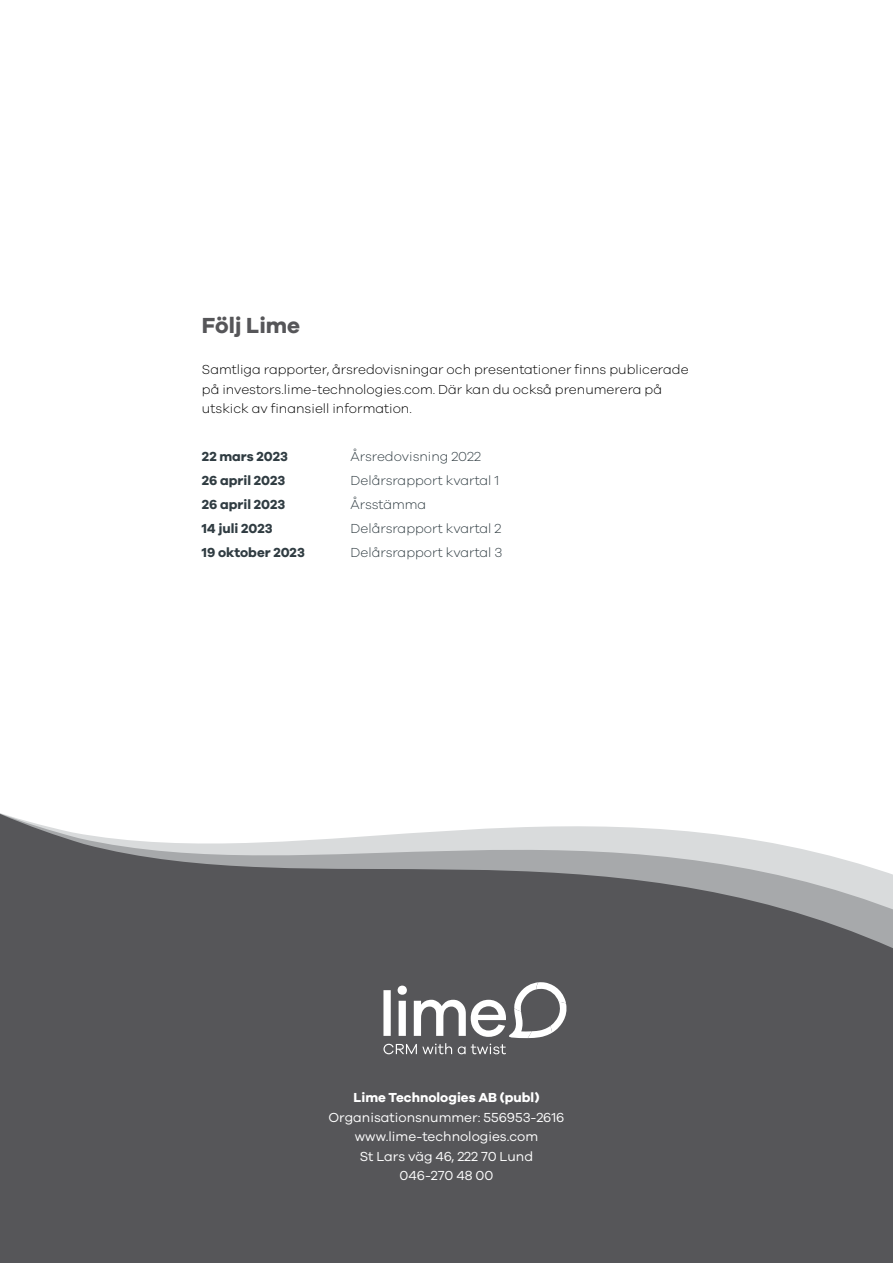
<style>
.page{position:relative;width:893px;height:1263px;background:#fff}
.page>*{position:absolute;margin:0;border:0;box-sizing:border-box;transform-origin:0 0}
.t1{font:700 22.5px "Galano Grotesque";color:#565659}
.t2{font:300 13.5px/19.5px "Galano Grotesque";color:#000}
.t3{font:300 13.5px "Galano Grotesque";color:#303c42}
.t4{font:13.5px/19.5px "Galano Grotesque";color:#fff;text-align:center}
.t5{font:700 13.5px "Galano Grotesque";color:#303c42}
.t6{font:700 13.5px "Galano Grotesque";color:#fff}
</style>
<div class="page">
<svg style="left:0;top:814px;width:893px;height:449px;fill:#565659"></svg>
<svg style="left:383px;top:982px;width:186px;height:72px"></svg>
<h1 class="t1" style="left:202px;top:311px;width:100px">Följ Lime</h1>
<p class="t2" style="left:202px;top:359px;width:488px">Samtliga rapporter, årsredovisningar och presentationer finns publicerade på investors.lime-technologies.com. Där kan du också prenumerera på utskick av finansiell information.</p>
<p class="t5" style="left:202px;top:448px;width:87px">22 mars 2023</p>
<p class="t3" style="left:350px;top:448px;width:132px">Årsredovisning 2022</p>
<p class="t5" style="left:202px;top:472px;width:85px">26 april 2023</p>
<p class="t3" style="left:350px;top:472px;width:150px">Delårsrapport kvartal 1</p>
<p class="t5" style="left:202px;top:496px;width:85px">26 april 2023</p>
<p class="t3" style="left:350px;top:496px;width:77px">Årsstämma</p>
<p class="t5" style="left:202px;top:520px;width:72px">14 juli 2023</p>
<p class="t3" style="left:350px;top:520px;width:152px">Delårsrapport kvartal 2</p>
<p class="t5" style="left:202px;top:544px;width:104px">19 oktober 2023</p>
<p class="t3" style="left:350px;top:544px;width:153px">Delårsrapport kvartal 3</p>
<p class="t6" style="left:353px;top:1089px;width:187px">Lime Technologies AB (publ)</p>
<p class="t4" style="left:328px;top:1107px;width:238px">Organisationsnummer: 556953-2616 www.lime-technologies.com<br>St Lars väg 46, 222 70 Lund<br>046-270 48 00</p>
</div>
